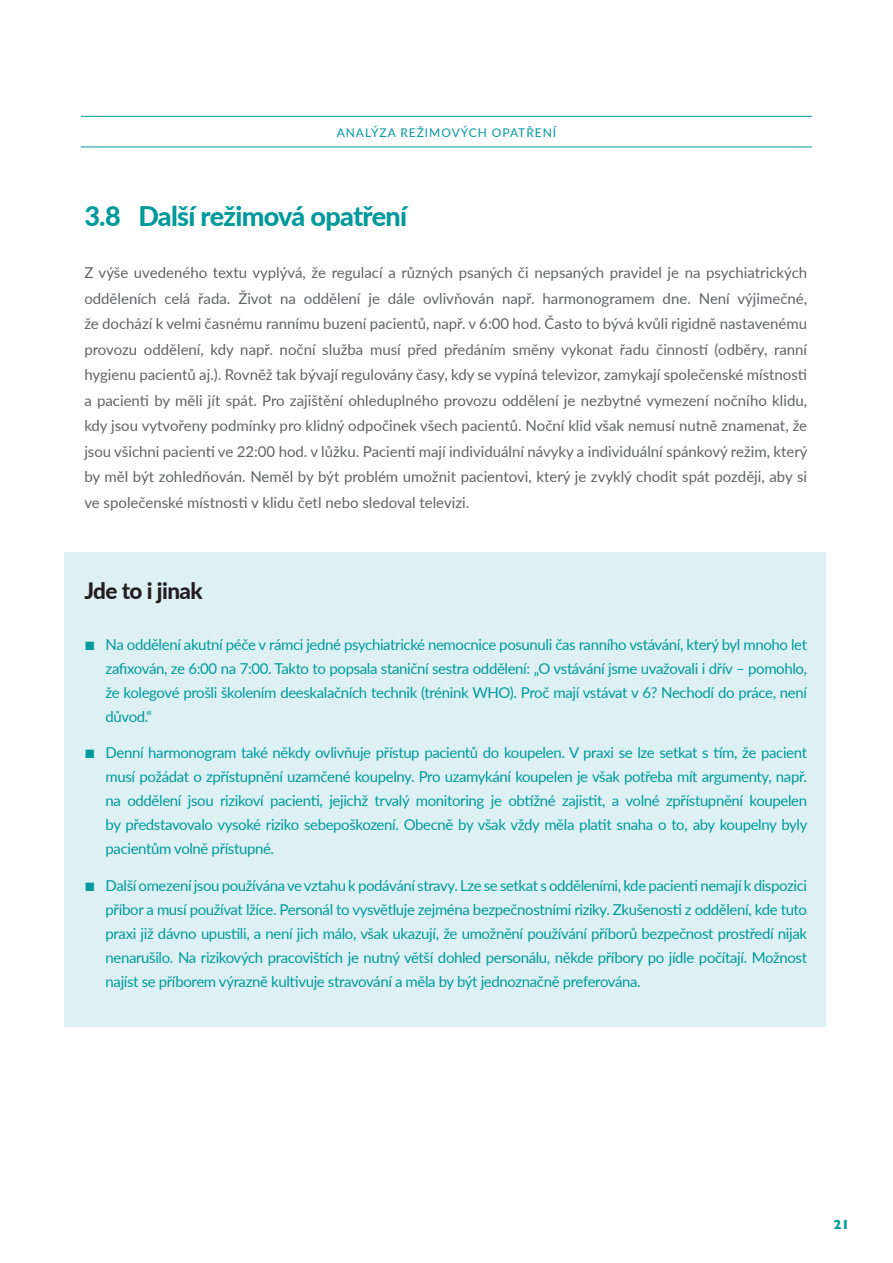
<style>
.page{position:relative;width:893px;height:1263px;background:#fff}
.page>*{position:absolute;margin:0;border:0;box-sizing:border-box;transform-origin:0 0}
.t1{font:800 27px "Lato";letter-spacing:-.025em;color:#009a9d}
.t2{font:800 22.5px "Lato";letter-spacing:-.025em;color:#231f20}
.t3{font:15px/24px "Lato";letter-spacing:-.025em;color:#009a9d;text-align:justify}
.t4{font:15px/25.5px "Lato";color:#616264;text-align:justify}
.t5{font:800 13.5px "Gill Sans";color:#009a9d}
.t6{font:12px "Lato";letter-spacing:.08em;color:#009a9d}
.s1{font-family:"Arial";font-size:18px}
</style>
<div class="page">
<hr style="left:81px;top:116px;width:731px;height:1px;background:#009a9d">
<hr style="left:81px;top:147px;width:731px;height:1px;background:#009a9d">
<div style="left:65px;top:553px;width:761px;height:474px;background:#ddf1f4"></div>
<p class="t6" style="left:337px;top:124px;width:221px">Analýza režimových opatření</p>
<h1 class="t1" style="left:84px;top:196px;width:324px">3.8 Další režimová opatření</h1>
<p class="t4" style="left:84px;top:259px;width:725px">Z výše uvedeného textu vyplývá, že regulací a různých psaných či nepsaných pravidel je na psychiatrických odděleních celá řada. Život na oddělení je dále ovlivňován např. harmonogramem dne. Není výjimečné, že dochází k velmi časnému rannímu buzení pacientů, např. v 6:00 hod. Často to bývá kvůli rigidně nastavenému provozu oddělení, kdy např. noční služba musí před předáním směny vykonat řadu činností (odběry, ranní hygienu pacientů aj.). Rovněž tak bývají regulovány časy, kdy se vypíná televizor, zamykají společenské místnosti a pacienti by měli jít spát. Pro zajištění ohleduplného provozu oddělení je nezbytné vymezení nočního klidu, kdy jsou vytvořeny podmínky pro klidný odpočinek všech pacientů. Noční klid však nemusí nutně znamenat, že jsou všichni pacienti ve 22:00 hod. v lůžku. Pacienti mají individuální návyky a individuální spánkový režim, který by měl být zohledňován. Neměl by být problém umožnit pacientovi, který je zvyklý chodit spát později, aby si ve společenské místnosti v klidu četl nebo sledoval televizi.</p>
<h2 class="t2" style="left:84px;top:574px;width:120px">Jde to i jinak</h2>
<p class="t3" style="left:106px;top:632px;width:703px;text-indent:-21px"><span class="s1">■</span> Na oddělení akutní péče v rámci jedné psychiatrické nemocnice posunuli čas ranního vstávání, který byl mnoho let zafixován, ze 6:00 na 7:00. Takto to popsala staniční sestra oddělení: „O vstávání jsme uvažovali i dřív – pomohlo, že kolegové prošli školením deeskalačních technik (trénink WHO). Proč mají vstávat v 6? Nechodí do práce, není důvod.“</p>
<p class="t3" style="left:106px;top:740px;width:703px;text-indent:-21px"><span class="s1">■</span> Denní harmonogram také někdy ovlivňuje přístup pacientů do koupelen. V praxi se lze setkat s tím, že pacient musí požádat o zpřístupnění uzamčené koupelny. Pro uzamykání koupelen je však potřeba mít argumenty, např. na oddělení jsou rizikoví pacienti, jejichž trvalý monitoring je obtížné zajistit, a volné zpřístupnění koupelen by představovalo vysoké riziko sebepoškození. Obecně by však vždy měla platit snaha o to, aby koupelny byly pacientům volně přístupné.</p>
<p class="t3" style="left:106px;top:873px;width:703px;text-indent:-21px"><span class="s1">■</span> Další omezení jsou používána ve vztahu k podávání stravy. Lze se setkat s odděleními, kde pacienti nemají k dispozici příbor a musí používat lžíce. Personál to vysvětluje zejména bezpečnostními riziky. Zkušenosti z oddělení, kde tuto praxi již dávno upustili, a není jich málo, však ukazují, že umožnění používání příborů bezpečnost prostředí nijak nenarušilo. Na rizikových pracovištích je nutný větší dohled personálu, někde příbory po jídle počítají. Možnost najíst se příborem výrazně kultivuje stravování a měla by být jednoznačně preferována.</p>
<p class="t5" style="left:833px;top:1217px;width:18px">21</p>
</div>
